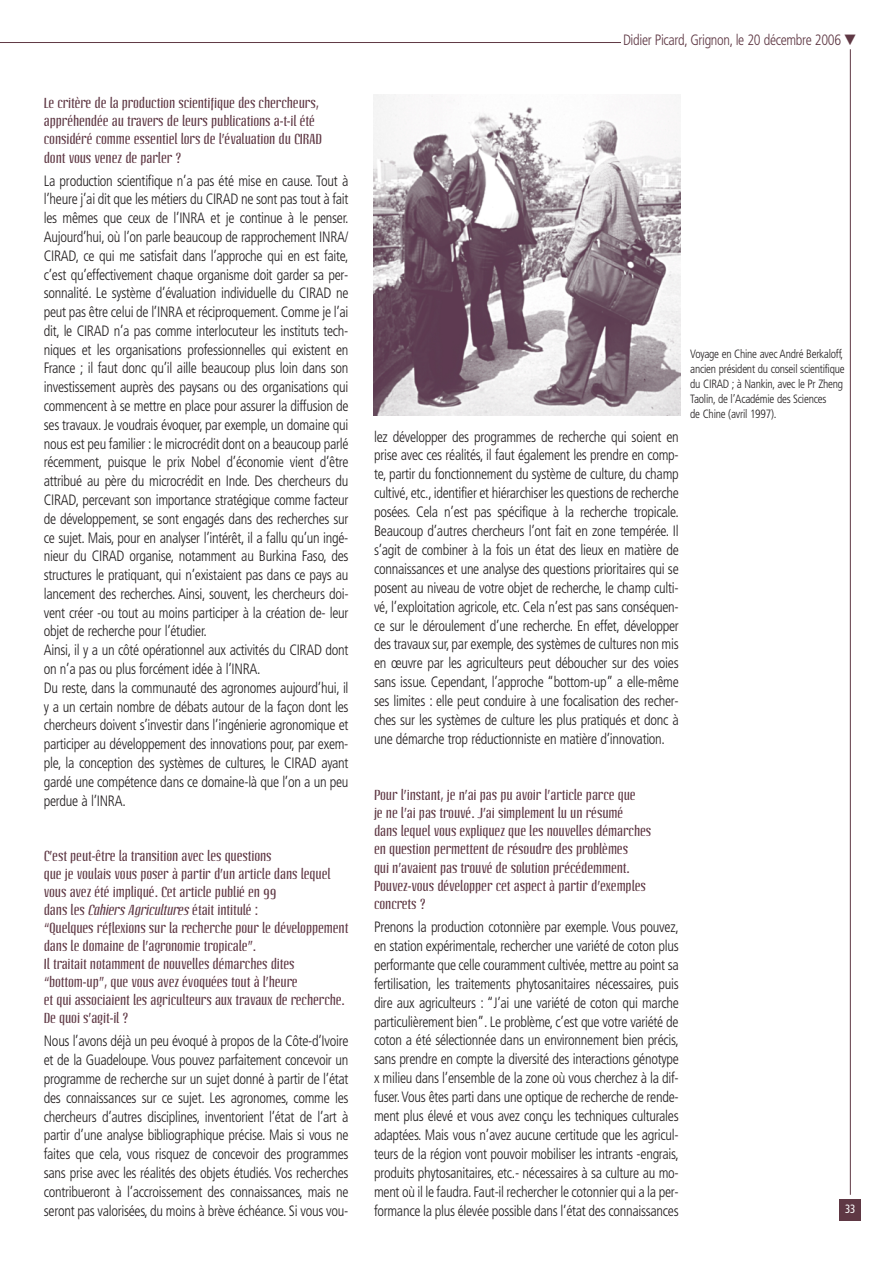
<style>
.page{position:relative;width:893px;height:1263px;background:#fff}
.page>*{position:absolute;margin:0;border:0;box-sizing:border-box;transform-origin:0 0}
.t1{font:300 condensed 15px/18.8px "Frutiger";letter-spacing:-.02em;color:#231f20;text-align:justify;scale:.95 1}
.t2{font:300 condensed 15px "Frutiger";letter-spacing:-.025em;color:#5f3844;scale:.95 1}
.t3{font:14.25px/18px "Linotype Octane";letter-spacing:-.01em;color:#5f3844}
.t4{font:300 condensed 12px/15px "Frutiger";letter-spacing:-.02em;color:#231f20;scale:.95 1}
.t5{font:condensed 12px "Frutiger";color:#fff;scale:.9 1}
.s1{font-style:italic}
</style>
<div class="page">
<hr style="left:1px;top:42px;width:622px;height:1px;background:#5f3844">
<div style="left:621px;top:32px;width:237px;height:21px;background:#fff"></div>
<div style="left:839px;top:1199px;width:22px;height:22px;background:#5f3844"></div>
<hr style="left:850px;top:49px;width:1px;height:1146px;background:#5f3844">
<img style="left:373px;top:94px;width:307px;height:321px">
<p class="t3" style="left:44px;top:95px;width:280px">Le critère de la production scientifique des chercheurs, appréhendée au travers de leurs publications a-t-il été considéré comme essentiel lors de l’évaluation du CIRAD dont vous venez de parler ?</p>
<p class="t1" style="left:44px;top:172px;width:322px;text-align:left">La production scientifique n’a pas été mise en cause. Tout à l’heure j’ai dit que les métiers du CIRAD ne sont pas tout à fait les mêmes que ceux de l’INRA et je continue à le penser.<br>Aujourd’hui, où l’on parle beaucoup de rapprochement INRA/ CIRAD, ce qui me satisfait dans l’approche qui en est faite, c’est qu’effectivement chaque organisme doit garder sa per&shy;sonnalité. Le système d’évaluation individuelle du CIRAD ne peut pas être celui de l’INRA et réciproquement. Comme je l’ai dit, le CIRAD n’a pas comme interlocuteur les instituts tech&shy;niques et les organisations professionnelles qui existent en France ; il faut donc qu’il aille beaucoup plus loin dans son investissement auprès des paysans ou des organisations qui commencent à se mettre en place pour assurer la diffusion de ses travaux. Je voudrais évoquer, par exemple, un domaine qui nous est peu familier : le microcrédit dont on a beaucoup parlé récemment, puisque le prix Nobel d’économie vient d’être attribué au père du microcrédit en Inde. Des chercheurs du CIRAD, percevant son importance stratégique comme facteur de développement, se sont engagés dans des recherches sur ce sujet. Mais, pour en analyser l’intérêt, il a fallu qu’un ingé&shy;nieur du CIRAD organise, notamment au Burkina Faso, des structures le pratiquant, qui n’existaient pas dans ce pays au lancement des recherches. Ainsi, souvent, les chercheurs doi&shy;vent créer -ou tout au moins participer à la création de- leur objet de recherche pour l’étudier.<br>Ainsi, il y a un côté opérationnel aux activités du CIRAD dont on n’a pas ou plus forcément idée à l’INRA.<br>Du reste, dans la communauté des agronomes aujourd’hui, il y a un certain nombre de débats autour de la façon dont les chercheurs doivent s’investir dans l’ingénierie agronomique et participer au développement des innovations pour, par exem&shy;ple, la conception des systèmes de cultures, le CIRAD ayant gardé une compétence dans ce domaine-là que l’on a un peu perdue à l’INRA.</p>
<p class="t3" style="left:44px;top:847px;width:306px">C’est peut-être la transition avec les questions<br>que je voulais vous poser à partir d’un article dans lequel vous avez été impliqué. Cet article publié en 99<br>dans les <span class="s1">Cahiers Agricultures</span> était intitulé :<br>“Quelques réflexions sur la recherche pour le développement dans le domaine de l’agronomie tropicale”.<br>Il traitait notamment de nouvelles démarches dites “bottom-up”, que vous avez évoquées tout à l’heure<br>et qui associaient les agriculteurs aux travaux de recherche.<br>De quoi s’agit-il ?</p>
<p class="t1" style="left:44px;top:1033px;width:322px">Nous l’avons déjà un peu évoqué à propos de la Côte-d’Ivoire et de la Guadeloupe. Vous pouvez parfaitement concevoir un programme de recherche sur un sujet donné à partir de l’état des connaissances sur ce sujet. Les agronomes, comme les chercheurs d’autres disciplines, inventorient l’état de l’art à partir d’une analyse bibliographique précise. Mais si vous ne faites que cela, vous risquez de concevoir des programmes sans prise avec les réalités des objets étudiés. Vos recherches contribueront à l’accroissement des connaissances, mais ne seront pas valorisées, du moins à brève échéance. Si vous vou-</p>
<p class="t2" style="left:623px;top:34px;width:247px">Didier Picard, Grignon, le 20 décembre 2006 ▼</p>
<p class="t1" style="left:374px;top:428px;width:322px">lez développer des programmes de recherche qui soient en prise avec ces réalités, il faut également les prendre en comp&shy;te, partir du fonctionnement du système de culture, du champ cultivé, etc., identifier et hiérarchiser les questions de recherche posées. Cela n’est pas spécifique à la recherche tropicale.<br>Beaucoup d’autres chercheurs l’ont fait en zone tempérée. Il s’agit de combiner à la fois un état des lieux en matière de connaissances et une analyse des questions prioritaires qui se posent au niveau de votre objet de recherche, le champ culti&shy;vé, l’exploitation agricole, etc. Cela n’est pas sans conséquen&shy;ce sur le déroulement d’une recherche. En effet, développer des travaux sur, par exemple, des systèmes de cultures non mis en œuvre par les agriculteurs peut déboucher sur des voies sans issue. Cependant, l’approche “bottom-up” a elle-même ses limites : elle peut conduire à une focalisation des recher&shy;ches sur les systèmes de culture les plus pratiqués et donc à une démarche trop réductionniste en matière d’innovation.</p>
<p class="t4" style="left:690px;top:347px;width:164px">Voyage en Chine avec André Berkaloff, ancien président du conseil scientifique du CIRAD ; à Nankin, avec le Pr Zheng Taolin, de l’Académie des Sciences<br>de Chine (avril 1997).</p>
<p class="t3" style="left:374px;top:786px;width:279px">Pour l’instant, je n’ai pas pu avoir l’article parce que<br>je ne l’ai pas trouvé. J’ai simplement lu un résumé<br>dans lequel vous expliquez que les nouvelles démarches en question permettent de résoudre des problèmes<br>qui n’avaient pas trouvé de solution précédemment.<br>Pouvez-vous développer cet aspect à partir d’exemples concrets ?</p>
<p class="t1" style="left:374px;top:919px;width:322px">Prenons la production cotonnière par exemple. Vous pouvez, en station expérimentale, rechercher une variété de coton plus performante que celle couramment cultivée, mettre au point sa fertilisation, les traitements phytosanitaires nécessaires, puis dire aux agriculteurs : “J’ai une variété de coton qui marche particulièrement bien”. Le problème, c’est que votre variété de coton a été sélectionnée dans un environnement bien précis, sans prendre en compte la diversité des interactions génotype x milieu dans l’ensemble de la zone où vous cherchez à la dif&shy;fuser.Vous êtes parti dans une optique de recherche de rende&shy;ment plus élevé et vous avez conçu les techniques culturales adaptées. Mais vous n’avez aucune certitude que les agricul&shy;teurs de la région vont pouvoir mobiliser les intrants -engrais, produits phytosanitaires, etc.- nécessaires à sa culture au mo&shy;ment où il le faudra. Faut-il rechercher le cotonnier qui a la per&shy;formance la plus élevée possible dans l’état des connaissances</p>
<p class="t5" style="left:845px;top:1204px;width:13px">33</p>
</div>
